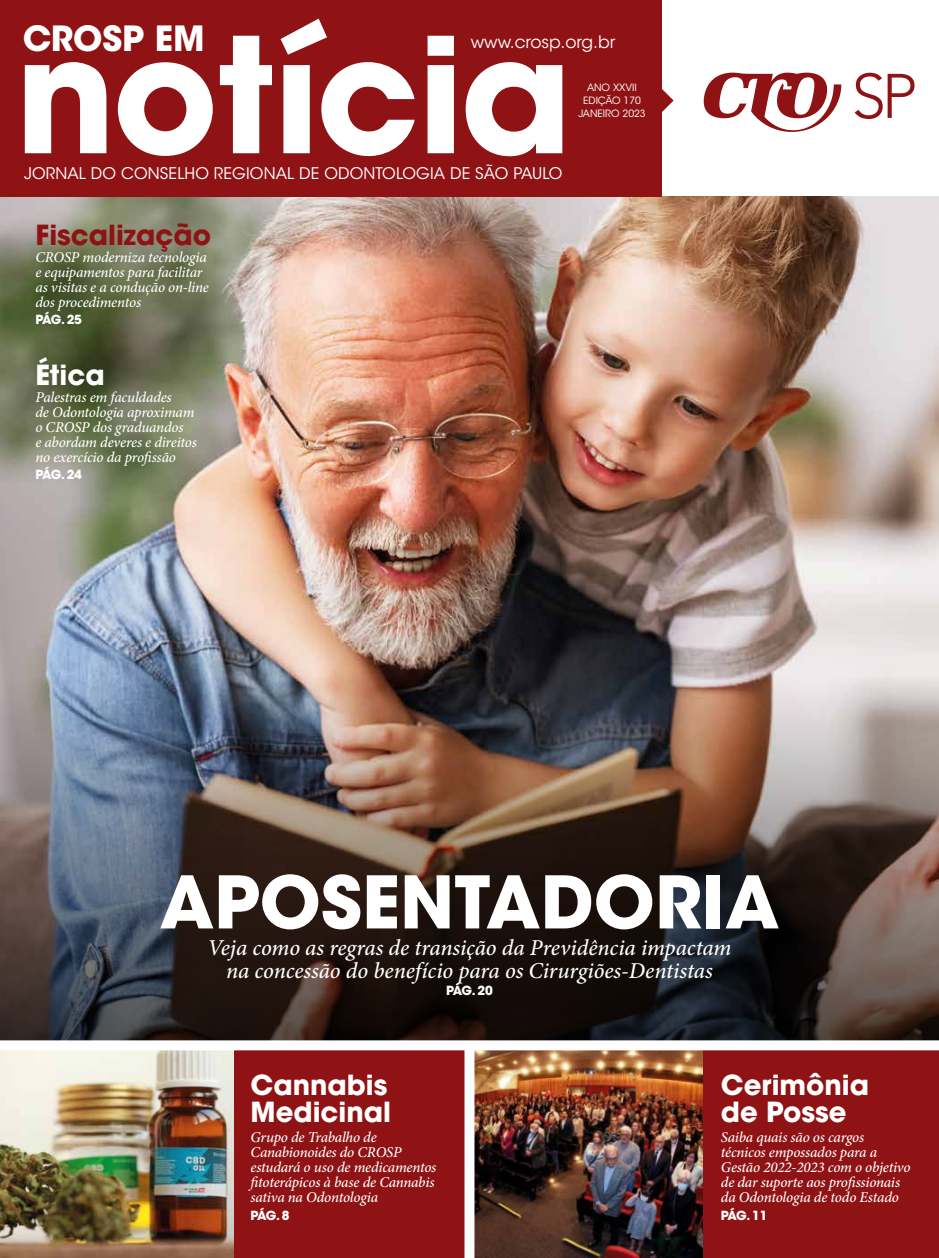
<style>
.page{position:relative;width:939px;height:1258px;background:#fff}
.page>*{position:absolute;margin:0;border:0;box-sizing:border-box;transform-origin:0 0}
.t1{font:700 71.88px "ITC Avant Garde Std";color:#fff}
.t2{font:700 34.5px "ITC Avant Garde Std";color:#fff}
.t3{font:700 27.5px/27.5px "ITC Avant Garde Std";color:#fff}
.t4{font:700 27.5px "ITC Avant Garde Std";color:#8f1315}
.t5{font:italic 500 22.75px/22.8px "Minion Pro";letter-spacing:-.005em;color:#fff;text-align:center}
.t6{font:17.12px "ITC Avant Garde Std";color:#fff}
.t7{font:16px "ITC Avant Garde Std";letter-spacing:.01em;color:#fff}
.t8{font:italic 500 15px/15px "Minion Pro";letter-spacing:-.015em;color:#fff}
.t9{font:700 12.5px "ITC Avant Garde Std";letter-spacing:-.07em;color:#fff}
.t10{font:10px/13px "ITC Avant Garde Std";color:#fff;text-align:center}
</style>
<div class="page">
<img style="left:0;top:197px;width:939px;height:481px">
<img style="left:0;top:678px;width:939px;height:362px">
<div style="left:0;top:0;width:662px;height:197px;background:#8f1315"></div>
<svg style="left:25px;top:19px;width:537px;height:137px"></svg>
<svg style="left:704px;top:73px;width:137px;height:59px"></svg>
<svg style="left:855px;top:73px;width:59px;height:46px"></svg>
<svg style="left:662px;top:89px;width:12px;height:23px"></svg>
<img style="left:0;top:1050px;width:234px;height:208px">
<img style="left:474px;top:1050px;width:229px;height:208px">
<div style="left:234px;top:1045px;width:235px;height:213px;background:#8f1315"></div>
<div style="left:703px;top:1045px;width:236px;height:213px;background:#8f1315"></div>
<div style="left:0;top:1040px;width:939px;height:10px;background:#fff"></div>
<div style="left:464px;top:1045px;width:10px;height:213px;background:#fff"></div>
<h2 class="t2" style="left:23px;top:16px;width:183px">CROSP EM</h2>
<p class="t6" style="left:471px;top:32px;width:146px">www.crosp.org.br</p>
<p class="t10" style="left:578px;top:81px;width:69px">ANO XXVII<br>EDIÇÃO 170<br>JANEIRO 2023</p>
<p class="t7" style="left:24px;top:163px;width:540px">JORNAL DO CONSELHO REGIONAL DE ODONTOLOGIA DE SÃO PAULO</p>
<h3 class="t4" style="left:35px;top:217px;width:177px">Fiscalização</h3>
<p class="t8" style="left:35px;top:249px;width:175px">CROSP moderniza tecnologia e equipamentos para facilitar as visitas e a condução on-line dos procedimentos</p>
<p class="t9" style="left:35px;top:311px;width:48px">PÁG. 25</p>
<h3 class="t3" style="left:35px;top:361px;width:71px">Ética</h3>
<p class="t8" style="left:35px;top:389px;width:163px">Palestras em faculdades<br>de Odontologia aproximam o CROSP dos graduandos<br>e abordam deveres e direitos no exercício da profissão</p>
<p class="t9" style="left:35px;top:466px;width:48px">PÁG. 24</p>
<h1 class="t1" style="left:160px;top:855px;width:621px">APOSENTADORIA</h1>
<h3 class="t5" style="left:208px;top:936px;width:525px">Veja como as regras de transição da Previdência impactam na concessão do benefício para os Cirurgiões-Dentistas</h3>
<p class="t9" style="left:446px;top:982px;width:48px">PÁG. 20</p>
<h3 class="t3" style="left:251px;top:1071px;width:142px">Cannabis<br>Medicinal</h3>
<p class="t8" style="left:251px;top:1130px;width:187px">Grupo de Trabalho de<br>Canabionoides do CROSP estudará o uso de medicamentos fitoterápicos à base de Cannabis sativa na Odontologia</p>
<p class="t9" style="left:251px;top:1207px;width:40px">PÁG. 8</p>
<h3 class="t3" style="left:721px;top:1071px;width:150px">Cerimônia de Posse</h3>
<p class="t8" style="left:721px;top:1130px;width:191px">Saiba quais são os cargos técnicos empossados para a<br>Gestão 2022-2023 com o objetivo de dar suporte aos profissionais da Odontologia de todo Estado</p>
<p class="t9" style="left:721px;top:1207px;width:48px">PÁG. 11</p>
</div>
